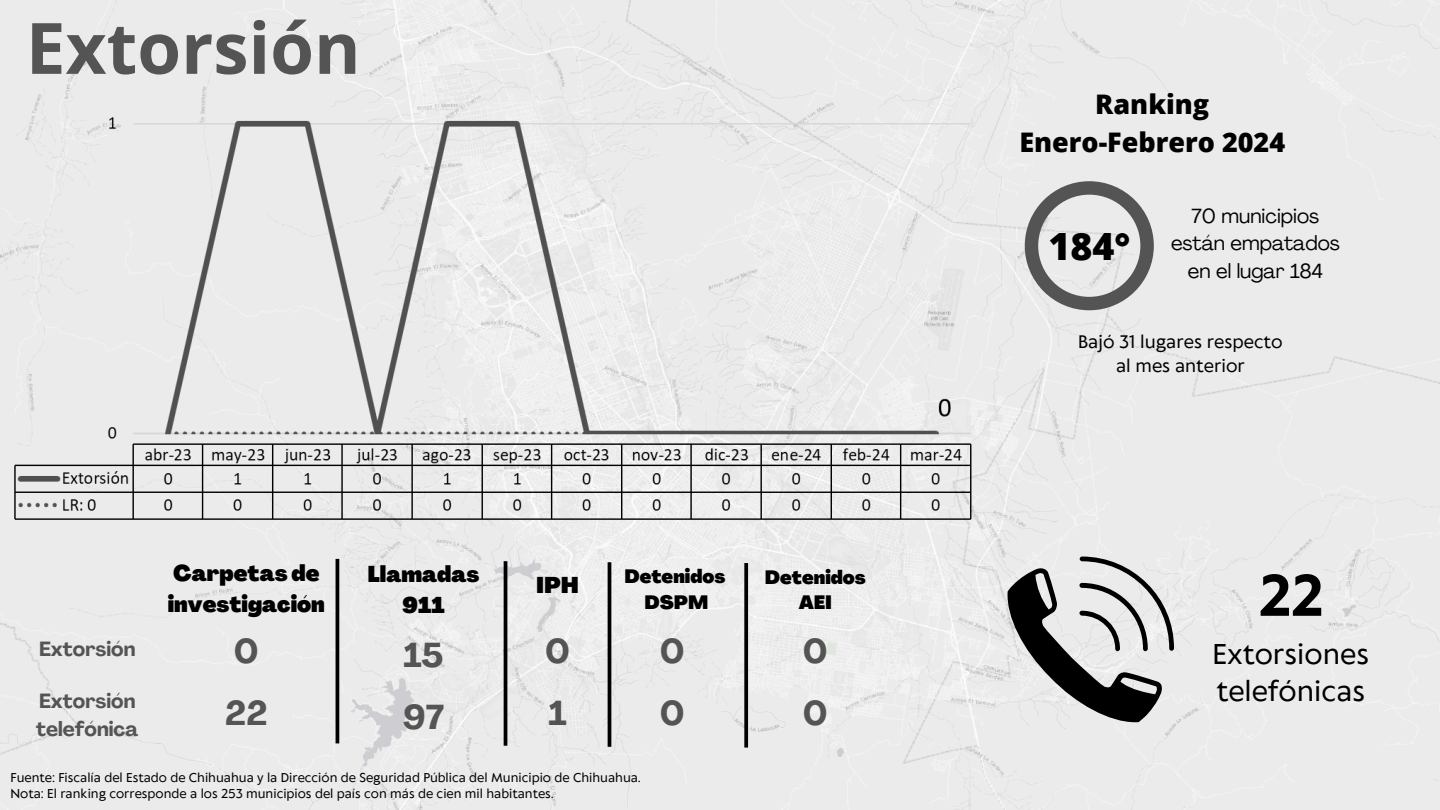
<style>
.page{position:relative;width:1440px;height:810px;background:#ebebeb}
.page>*{position:absolute;margin:0;border:0;box-sizing:border-box;transform-origin:0 0}
.t1{font:700 70.9px "Open Sans";color:#545454}
.t2{font:700 54.7px "Klein Text";color:#000}
.t3{font:800 37.6px "Open Sans";color:#000}
.t4{font:700 34.1px "Agrandir";color:#545454}
.t5{font:800 27px/37.5px "Open Sans";color:#000;text-align:center}
.t6{font:26.8px/36.5px "Klein Text";color:#000}
.t7{font:900 22.4px/31.1px "Agrandir";color:#000;text-align:center}
.t8{font:20.2px/27.8px "Agrandir";color:#000;text-align:center}
.t9{font:700 20.2px/27.8px "Agrandir";color:#545454}
.t10{font:900 18.9px "Agrandir";color:#000}
.t11{font:17px/23.2px "Klein Text";color:#000;text-align:center}
.t12{font:12px "Klein Text";color:#000}
</style>
<div class="page">
<svg style="left:1006px;top:557px;width:168px;height:165px;background:#a6a6a6"></svg>
<hr style="left:336px;top:559px;width:3px;height:184px;background:#000">
<hr style="left:504px;top:561px;width:3px;height:185px;background:#000">
<hr style="left:608px;top:562px;width:3px;height:185px;background:#000">
<svg style="left:744px;top:563px;width:4px;height:185px"></svg>
<svg style="left:1025px;top:181px;width:129px;height:129px;background:#bebebe"></svg>
<img style="left:11px;top:41px;width:981px;height:505px">
<h6 class="t1" style="left:26px;top:-2px;width:336px">Extorsión</h6>
<h2 class="t7" style="left:168px;top:560px;width:159px;text-align:left">Carpetas de investigación</h2>
<p class="t10" style="left:624px;top:568px;width:102px">Detenidos</p>
<h3 class="t7" style="left:367px;top:561px;width:114px">Llamadas<br>911</h3>
<p class="t10" style="left:765px;top:569px;width:102px">Detenidos</p>
<h6 class="t10" style="left:799px;top:595px;width:35px">AEI</h6>
<p class="t4" style="left:803px;top:638px;width:26px">0</p>
<h1 class="t7" style="left:536px;top:572px;width:44px">IPH</h1>
<p class="t10" style="left:645px;top:594px;width:65px">DSPM</p>
<h6 class="t4" style="left:234px;top:638px;width:26px">0</h6>
<h6 class="t4" style="left:660px;top:638px;width:26px">0</h6>
<p class="t4" style="left:545px;top:638px;width:26px">0</p>
<p class="t9" style="left:39px;top:637px;width:98px">Extorsión</p>
<p class="t9" style="left:36px;top:690px;width:104px">Extorsión telefónica</p>
<p class="t4" style="left:225px;top:700px;width:44px">22</p>
<p class="t4" style="left:548px;top:700px;width:20px">1</p>
<p class="t4" style="left:660px;top:700px;width:26px">0</p>
<p class="t4" style="left:803px;top:700px;width:26px">0</p>
<p class="t4" style="left:403px;top:641px;width:41px">15</p>
<p class="t4" style="left:403px;top:704px;width:43px">97</p>
<p class="t12" style="left:11px;top:771px;width:632px">Fuente: Fiscalía del Estado de Chihuahua y la Dirección de Seguridad Pública del Municipio de Chihuahua.</p>
<p class="t12" style="left:11px;top:788px;width:545px">Nota: El ranking corresponde a los 253 municipios del país con más de cien mil habitantes.</p>
<p class="t5" style="left:1019px;top:85px;width:267px">Ranking<br>Enero-Febrero 2024</p>
<p class="t3" style="left:1048px;top:220px;width:83px">184°</p>
<p class="t8" style="left:1171px;top:204px;width:170px">70 municipios están empatados en el lugar 184</p>
<h4 class="t11" style="left:1078px;top:332px;width:206px">Bajó 31 lugares respecto al mes anterior</h4>
<h5 class="t2" style="left:1259px;top:568px;width:66px">22</h5>
<h5 class="t6" style="left:1213px;top:638px;width:158px">Extorsiones telefónicas</h5>
</div>
